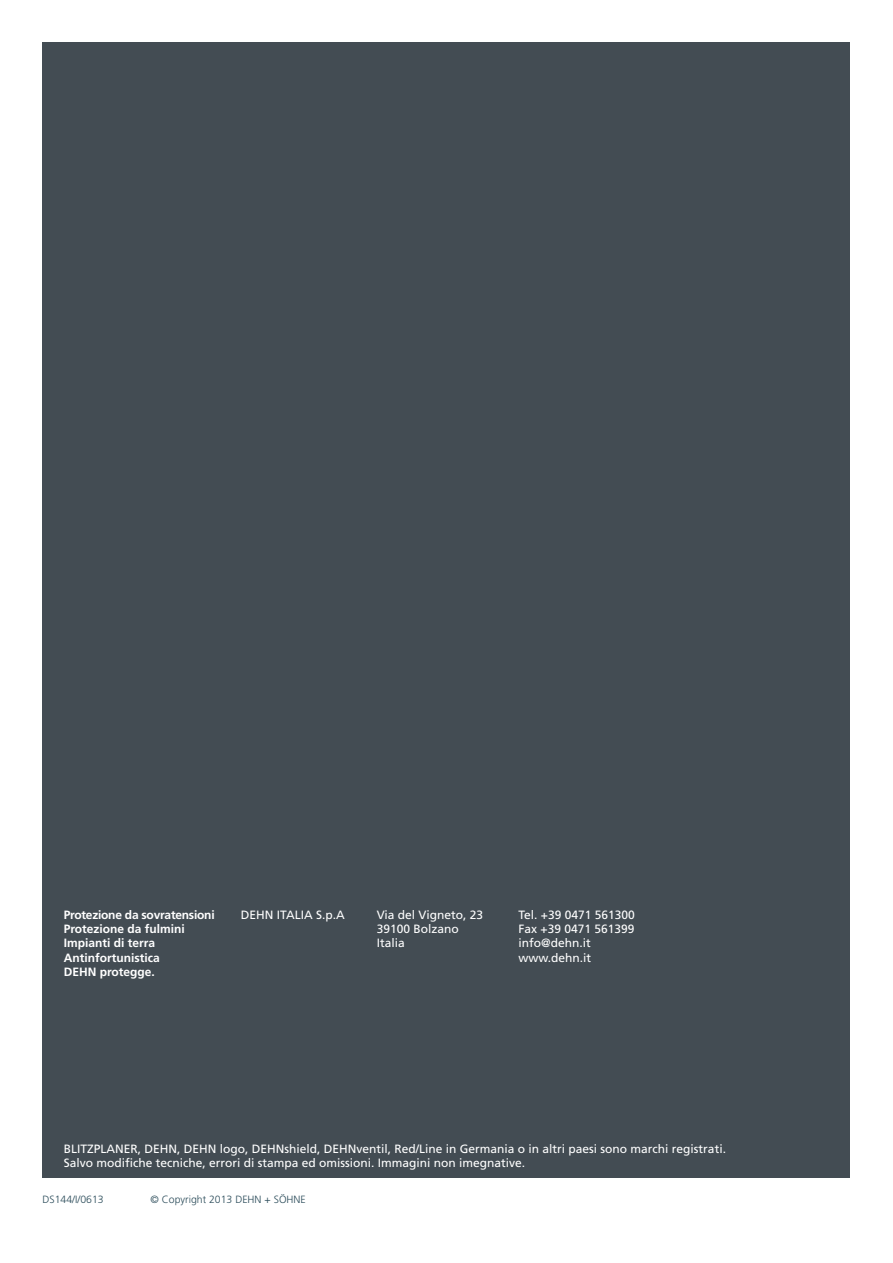
<style>
.page{position:relative;width:893px;height:1263px;background:#fff}
.page>*{position:absolute;margin:0;border:0;box-sizing:border-box;transform-origin:0 0}
.t1{font:12px/14.4px "Frutiger";color:#fff}
.t2{font:700 12px/14.4px "Frutiger";color:#fff}
.t3{font:700 12px "Frutiger";letter-spacing:-.02em;color:#fff}
.t4{font:300 10.5px "Frutiger";color:#2b4c5a}
</style>
<div class="page">
<div style="left:43px;top:43px;width:807px;height:1135px;background:#434c53"></div>
<p class="t3" style="left:64px;top:908px;width:152px">Protezione da sovratensioni</p>
<p class="t1" style="left:241px;top:908px;width:106px">DEHN ITALIA S.p.A</p>
<p class="t2" style="left:64px;top:922px;width:123px">Protezione da fulmini<br>Impianti di terra<br>Antinfortunistica<br>DEHN protegge.</p>
<p class="t1" style="left:377px;top:908px;width:108px">Via del Vigneto, 23<br>39100 Bolzano<br>Italia</p>
<p class="t1" style="left:518px;top:908px;width:118px">Tel. +39 0471 561300<br>Fax +39 0471 561399 info@dehn.it www.dehn.it</p>
<p class="t1" style="left:64px;top:1142px;width:664px">BLITZPLANER, DEHN, DEHN logo, DEHNshield, DEHNventil, Red/Line in Germania o in altri paesi sono marchi registrati.<br>Salvo modifiche tecniche, errori di stampa ed omissioni. Immagini non imegnative.</p>
<p class="t4" style="left:43px;top:1194px;width:63px">DS144/I/0613</p>
<p class="t4" style="left:151px;top:1194px;width:157px">© Copyright 2013 DEHN + SÖHNE</p>
</div>
